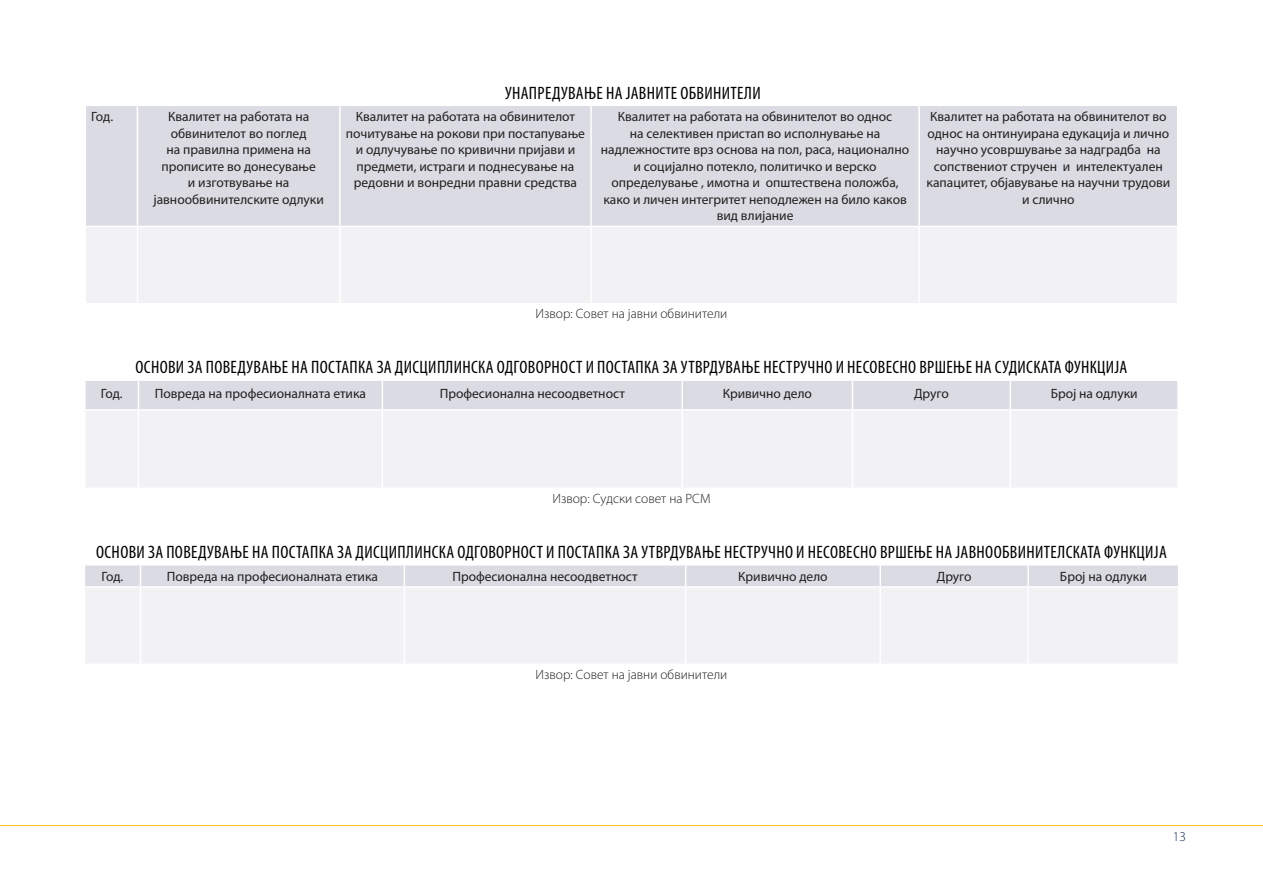
<style>
.page{position:relative;width:1263px;height:893px;background:#fff}
.page>*{position:absolute;margin:0;border:0;box-sizing:border-box;transform-origin:0 0}
.t1{font:condensed 18px "Myriad Pro";letter-spacing:.02em;color:#000}
.t2{font:13.5px/16.5px "Myriad Pro";color:#231f20;text-align:center}
.t3{font:300 13.5px "Myriad Pro";color:#231f20}
.t4{font:300 13.5px "Myriad Pro";color:#162e55}
</style>
<div class="page">
<hr style="left:0;top:825px;width:1263px;height:1px;background:#f9bc19">
<div style="left:86px;top:106px;width:1091px;height:120px;background:#dbdbe3"></div>
<div style="left:86px;top:227px;width:1091px;height:76px;background:#f2f2f5"></div>
<hr style="left:137px;top:106px;width:1px;height:120px;background:#fff">
<hr style="left:339px;top:106px;width:2px;height:120px;background:#fff">
<hr style="left:590px;top:106px;width:2px;height:120px;background:#fff">
<hr style="left:918px;top:106px;width:2px;height:120px;background:#fff">
<hr style="left:137px;top:227px;width:1px;height:76px;background:#fff">
<hr style="left:339px;top:227px;width:2px;height:76px;background:#fff">
<hr style="left:590px;top:227px;width:2px;height:76px;background:#fff">
<hr style="left:918px;top:227px;width:2px;height:76px;background:#fff">
<div style="left:86px;top:411px;width:1091px;height:76px;background:#f2f2f5"></div>
<div style="left:85px;top:381px;width:1092px;height:28px;background:#dbdbe3"></div>
<hr style="left:1009px;top:381px;width:2px;height:28px;background:#fff">
<hr style="left:138px;top:411px;width:1px;height:77px;background:#fff">
<hr style="left:382px;top:411px;width:1px;height:77px;background:#fff">
<hr style="left:681px;top:411px;width:2px;height:77px;background:#fff">
<hr style="left:852px;top:411px;width:1px;height:77px;background:#fff">
<hr style="left:1009px;top:411px;width:2px;height:77px;background:#fff">
<div style="left:85px;top:588px;width:1093px;height:75px;background:#f2f2f5"></div>
<div style="left:85px;top:565px;width:1093px;height:21px;background:#dbdbe3"></div>
<hr style="left:140px;top:588px;width:1px;height:76px;background:#fff">
<hr style="left:404px;top:588px;width:1px;height:76px;background:#fff">
<hr style="left:685px;top:588px;width:1px;height:76px;background:#fff">
<hr style="left:879px;top:588px;width:2px;height:76px;background:#fff">
<hr style="left:1027px;top:588px;width:2px;height:76px;background:#fff">
<p class="t1" style="left:505px;top:82px;width:257px">УНАПРЕДУВАЊЕ НА ЈАВНИТЕ ОБВИНИТЕЛИ</p>
<p class="t2" style="left:91px;top:108px;width:23px">Год.</p>
<p class="t2" style="left:153px;top:108px;width:172px">Квалитет на работата на обвинителот во поглед<br>на правилна примена на прописите во донесување<br>и изготвување на јавнообвинителските одлуки</p>
<p class="t2" style="left:346px;top:108px;width:241px">Квалитет на работата на обвинителот почитување на рокови при постапување и одлучување по кривични пријави и предмети, истраги и поднесување на редовни и вонредни правни средства</p>
<p class="t2" style="left:601px;top:108px;width:310px">Квалитет на работата на обвинителот во однос<br>на селективен пристап во исполнување на надлежностите врз основа на пол, раса, национално и социјално потекло, политичко и верско определување , имотна и општествена положба, како и личен интегритет неподлежен на било каков вид влијание</p>
<p class="t2" style="left:926px;top:108px;width:245px">Квалитет на работата на обвинителот во однос на онтинуирана едукација и лично научно усовршување за надградба на сопствениот стручен и интелектуален капацитет, објавување на научни трудови и слично</p>
<p class="t3" style="left:536px;top:306px;width:193px">Извор: Совет на јавни обвинители</p>
<p class="t1" style="left:136px;top:357px;width:993px">ОСНОВИ ЗА ПОВЕДУВАЊЕ НА ПОСТАПКА ЗА ДИСЦИПЛИНСКА ОДГОВОРНОСТ И ПОСТАПКА ЗА УТВРДУВАЊЕ НЕСТРУЧНО И НЕСОВЕСНО ВРШЕЊЕ НА СУДИСКАТА ФУНКЦИЈА</p>
<p class="t2" style="left:101px;top:385px;width:23px">Год.</p>
<p class="t2" style="left:155px;top:385px;width:213px">Повреда на професионалната етика</p>
<p class="t2" style="left:440px;top:385px;width:187px">Професионална несоодветност</p>
<p class="t2" style="left:723px;top:385px;width:91px">Кривично дело</p>
<p class="t2" style="left:914px;top:385px;width:36px">Друго</p>
<p class="t2" style="left:1051px;top:385px;width:88px">Број на одлуки</p>
<p class="t3" style="left:552px;top:491px;width:160px">Извор: Судски совет на РСМ</p>
<p class="t1" style="left:96px;top:541px;width:1072px">ОСНОВИ ЗА ПОВЕДУВАЊЕ НА ПОСТАПКА ЗА ДИСЦИПЛИНСКА ОДГОВОРНОСТ И ПОСТАПКА ЗА УТВРДУВАЊЕ НЕСТРУЧНО И НЕСОВЕСНО ВРШЕЊЕ НА ЈАВНООБВИНИТЕЛСКАТА ФУНКЦИЈА</p>
<p class="t2" style="left:101px;top:568px;width:23px">Год.</p>
<p class="t2" style="left:167px;top:568px;width:213px">Повреда на професионалната етика</p>
<p class="t2" style="left:452px;top:568px;width:187px">Професионална несоодветност</p>
<p class="t2" style="left:738px;top:568px;width:91px">Кривично дело</p>
<p class="t2" style="left:937px;top:568px;width:36px">Друго</p>
<p class="t2" style="left:1060px;top:568px;width:88px">Број на одлуки</p>
<p class="t3" style="left:536px;top:667px;width:193px">Извор: Совет на јавни обвинители</p>
<p class="t4" style="left:1173px;top:829px;width:15px">13</p>
</div>
